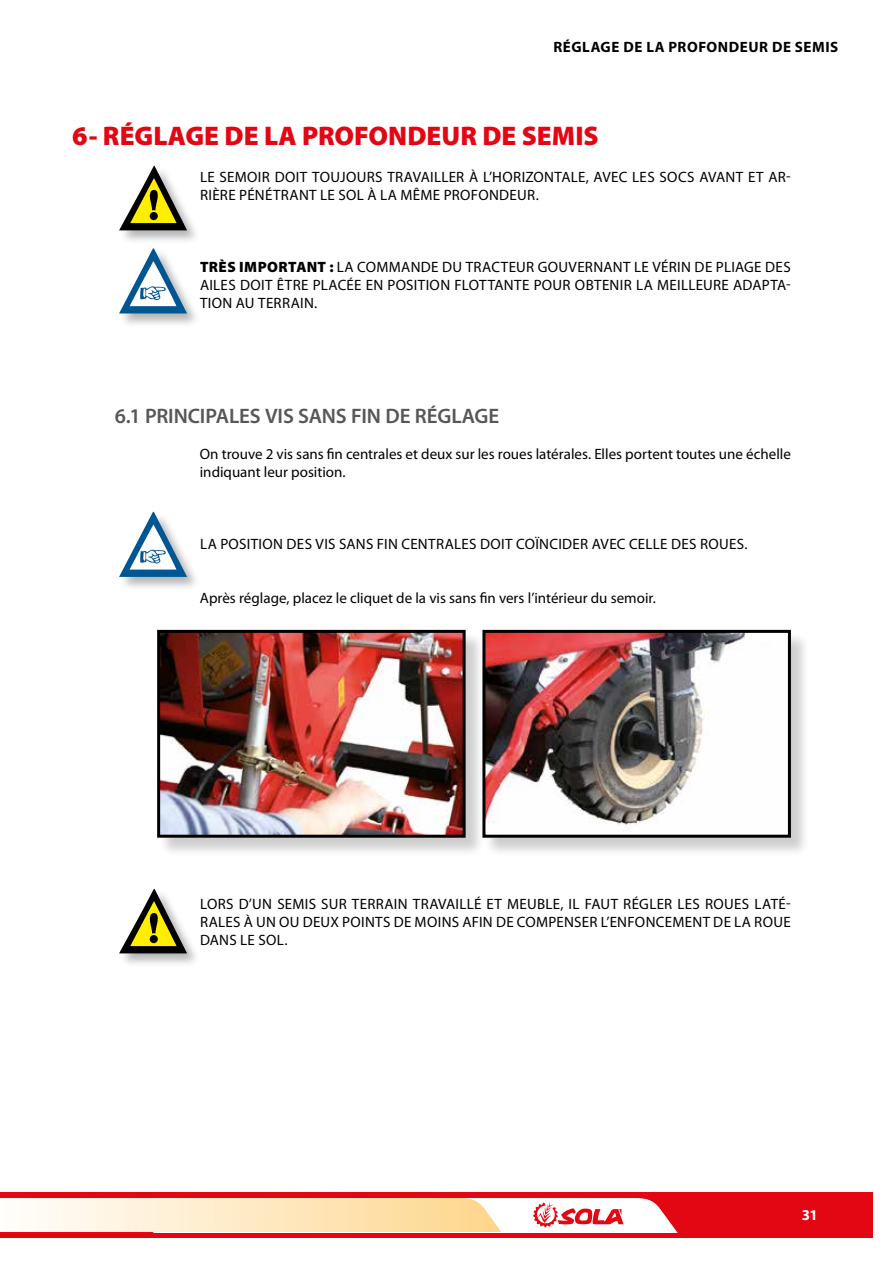
<style>
.page{position:relative;width:893px;height:1263px;background:#fff}
.page>*{position:absolute;margin:0;border:0;box-sizing:border-box;transform-origin:0 0}
.t1{font:900 27px "Myriad Pro";color:#e30613}
.t2{font:600 21px "Myriad Pro";letter-spacing:-.005em;color:#575756}
.t3{font:15px/18px "Myriad Pro";letter-spacing:.015em;color:#000}
.t4{font:700 15px "Myriad Pro";letter-spacing:.04em;color:#000}
.t5{font:700 15px "Myriad Pro";color:#fff}
.s1{font-weight:900}
</style>
<div class="page">
<div style="left:0;top:1192px;width:872px;height:45px;background:#e30613"></div>
<svg style="left:0;top:1198px;width:677px;height:34px;background:#fde2c8"></svg>
<div style="left:159px;top:631px;width:326px;height:226px;background:#000;opacity:.2"></div>
<img style="left:157px;top:629px;width:310px;height:210px">
<div style="left:484px;top:631px;width:327px;height:226px;background:#000;opacity:.2"></div>
<img style="left:481px;top:629px;width:311px;height:210px">
<div style="left:118px;top:165px;width:82px;height:80px;background:#000;opacity:.3"></div>
<svg style="left:119px;top:166px;width:68px;height:64px"></svg>
<div style="left:150px;top:212px;width:8px;height:8px;background:#000;border-radius:50%"></div>
<div style="left:118px;top:248px;width:82px;height:80px;background:#000;opacity:.3"></div>
<svg style="left:119px;top:248px;width:68px;height:65px"></svg>
<div style="left:118px;top:511px;width:82px;height:80px;background:#000;opacity:.3"></div>
<svg style="left:119px;top:512px;width:68px;height:65px"></svg>
<div style="left:118px;top:888px;width:82px;height:80px;background:#000;opacity:.3"></div>
<svg style="left:119px;top:889px;width:68px;height:64px"></svg>
<div style="left:150px;top:935px;width:8px;height:8px;background:#000;border-radius:50%"></div>
<p class="t4" style="left:553px;top:38px;width:286px">RÉGLAGE DE LA PROFONDEUR DE SEMIS</p>
<h1 class="t1" style="left:72px;top:118px;width:528px">6- RÉGLAGE DE LA PROFONDEUR DE SEMIS</h1>
<p class="t3" style="left:200px;top:167px;width:592px">LE SEMOIR DOIT TOUJOURS TRAVAILLER À L’HORIZONTALE, AVEC LES SOCS AVANT ET AR-<br>RIÈRE PÉNÉTRANT LE SOL À LA MÊME PROFONDEUR.</p>
<p class="t3" style="left:200px;top:257px;width:592px;text-align:justify"><span class="s1">TRÈS IMPORTANT :</span> LA COMMANDE DU TRACTEUR GOUVERNANT LE VÉRIN DE PLIAGE DES AILES DOIT ÊTRE PLACÉE EN POSITION FLOTTANTE POUR OBTENIR LA MEILLEURE ADAPTA-TION AU TERRAIN.</p>
<h2 class="t2" style="left:115px;top:402px;width:386px">6.1 PRINCIPALES VIS SANS FIN DE RÉGLAGE</h2>
<p class="t3" style="left:200px;top:444px;width:593px">On trouve 2 vis sans fin centrales et deux sur les roues latérales. Elles portent toutes une échelle indiquant leur position.</p>
<p class="t3" style="left:200px;top:534px;width:549px">LA POSITION DES VIS SANS FIN CENTRALES DOIT COÏNCIDER AVEC CELLE DES ROUES.</p>
<p class="t3" style="left:200px;top:588px;width:457px">Après réglage, placez le cliquet de la vis sans fin vers l’intérieur du semoir.</p>
<p class="t3" style="left:200px;top:894px;width:592px;text-align:justify">LORS D’UN SEMIS SUR TERRAIN TRAVAILLÉ ET MEUBLE, IL FAUT RÉGLER LES ROUES LATÉ-RALES À UN OU DEUX POINTS DE MOINS AFIN DE COMPENSER L’ENFONCEMENT DE LA ROUE DANS LE SOL.</p>
<p class="t5" style="left:802px;top:1205px;width:18px">31</p>
</div>
